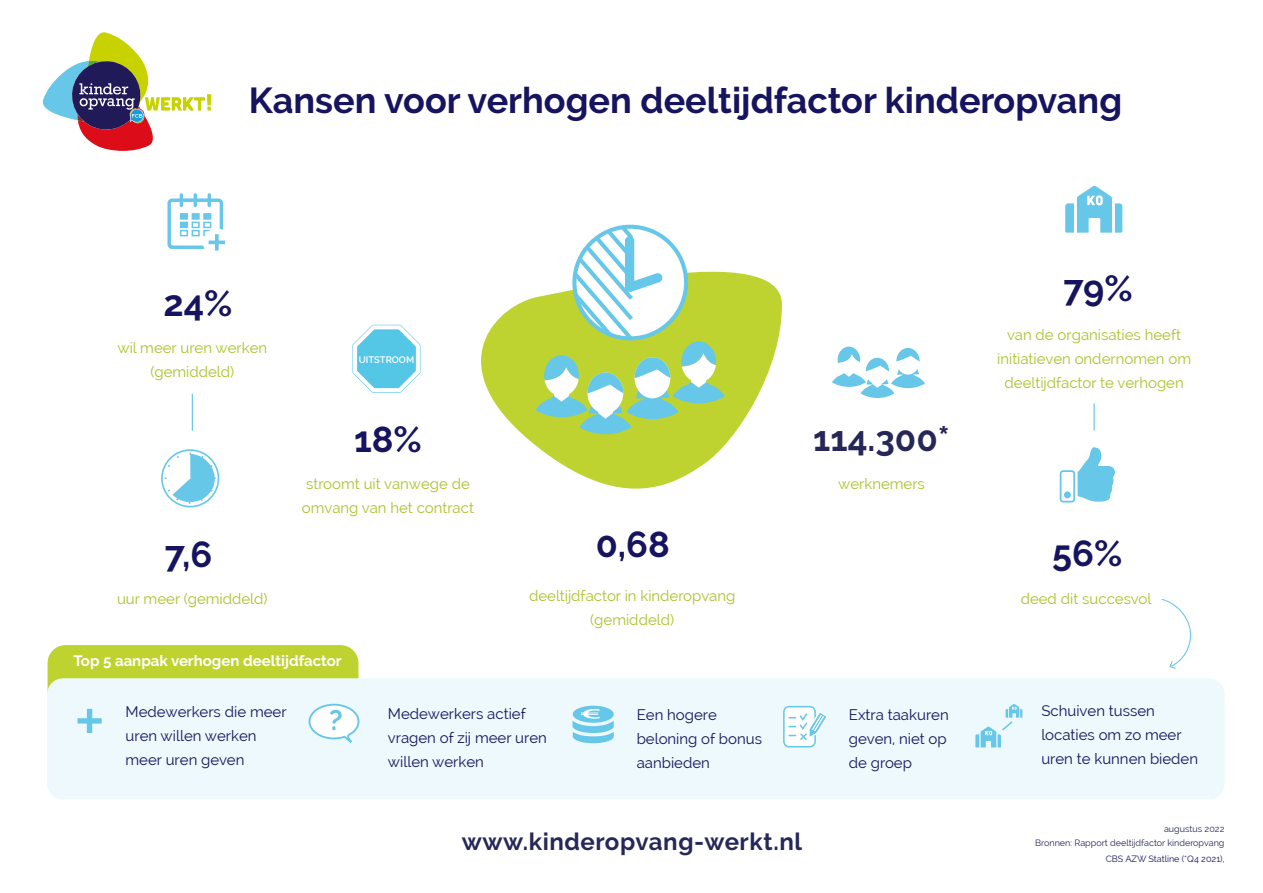
<style>
.page{position:relative;width:1263px;height:893px;background:#fff}
.page>*{position:absolute;margin:0;border:0;box-sizing:border-box;transform-origin:0 0}
.t1{font:700 36px "Raleway";color:#16145f}
.t2{font:700 34.95px "Raleway";color:#262757}
.t3{font:700 24px "Raleway";letter-spacing:.025em;color:#262857}
.t4{font:15px/24px "Raleway";color:#aec12b;text-align:center}
.t5{font:15px/24px "Raleway";color:#16145f}
.t6{font:700 15px "Raleway";color:#fff}
.t7{font:600 9.45px "Raleway";color:#fff}
.t8{font:9px/14.4px "Raleway";color:#262857;text-align:right}
.t9{font:9px "Raleway";color:#16145f}
</style>
<div class="page">
<svg style="left:43px;top:32px;width:168px;height:119px"></svg>
<div style="left:161px;top:449px;width:58px;height:58px;border:2px solid #67c7e9;border-radius:50%"></div>
<svg style="left:165px;top:453px;width:55px;height:54px"></svg>
<hr style="left:192px;top:394px;width:1px;height:37px;background:#67c7e9">
<hr style="left:1093px;top:403px;width:2px;height:27px;background:#67c7e9">
<svg style="left:1059px;top:447px;width:56px;height:56px"></svg>
<svg style="left:1065px;top:186px;width:57px;height:47px"></svg>
<svg style="left:832px;top:347px;width:93px;height:51px"></svg>
<svg style="left:481px;top:272px;width:301px;height:217px;fill:#bed330"></svg>
<svg style="left:535px;top:227px;width:190px;height:207px"></svg>
<div style="left:48px;top:645px;width:310px;height:64px;background:#bed330;border-radius:18px"></div>
<div style="left:47px;top:678px;width:1177px;height:121px;background:#edf9fc;border-radius:16px"></div>
<svg style="left:308px;top:703px;width:52px;height:40px"></svg>
<svg style="left:572px;top:706px;width:42px;height:37px"></svg>
<div style="left:87px;top:709px;width:5px;height:24px;background:#67c7e9"></div>
<div style="left:77px;top:718px;width:25px;height:6px;background:#67c7e9"></div>
<svg style="left:975px;top:704px;width:47px;height:43px"></svg>
<svg style="left:783px;top:706px;width:45px;height:41px"></svg>
<svg style="left:352px;top:324px;width:69px;height:69px"></svg>
<svg style="left:167px;top:193px;width:56px;height:56px"></svg>
<svg style="left:203px;top:230px;width:7px;height:6px"></svg>
<svg style="left:180px;top:230px;width:8px;height:6px"></svg>
<svg style="left:192px;top:230px;width:8px;height:6px"></svg>
<svg style="left:203px;top:222px;width:8px;height:6px"></svg>
<div style="left:180px;top:222px;width:8px;height:6px;background:#67c7e9"></div>
<svg style="left:203px;top:213px;width:8px;height:7px"></svg>
<svg style="left:180px;top:213px;width:8px;height:7px"></svg>
<svg style="left:192px;top:222px;width:8px;height:6px"></svg>
<svg style="left:192px;top:213px;width:8px;height:7px"></svg>
<div style="left:203px;top:229px;width:27px;height:27px;background:#fff;border-radius:50%"></div>
<div style="left:203px;top:228px;width:28px;height:28px;border:1px solid #fff;border-radius:50%"></div>
<svg style="left:215px;top:234px;width:4px;height:17px"></svg>
<hr style="left:209px;top:241px;width:16px;height:3px;background:#67c7e9">
<svg style="left:1161px;top:599px;width:31px;height:70px"></svg>
<h1 class="t1" style="left:249px;top:79px;width:875px">Kansen voor verhogen deeltijdfactor kinderopvang</h1>
<h1 class="t1" style="left:163px;top:283px;width:71px">24%</h1>
<p class="t4" style="left:117px;top:336px;width:151px">wil meer uren werken (gemiddeld)</p>
<h1 class="t1" style="left:165px;top:534px;width:49px">7,6</h1>
<p class="t4" style="left:117px;top:587px;width:152px">uur meer (gemiddeld)</p>
<p class="t7" style="left:359px;top:355px;width:57px">UITSTROOM</p>
<h1 class="t1" style="left:354px;top:419px;width:69px">18%</h1>
<p class="t4" style="left:302px;top:472px;width:173px;text-align:left">stroomt uit vanwege de omvang van het contract</p>
<p class="t6" style="left:73px;top:652px;width:270px">Top 5 aanpak verhogen deeltijdfactor</p>
<h1 class="t1" style="left:596px;top:523px;width:76px">0,68</h1>
<p class="t4" style="left:529px;top:584px;width:208px">deeltijdfactor in kinderopvang (gemiddeld)</p>
<h2 class="t2" style="left:813px;top:419px;width:138px">114.300*</h2>
<p class="t4" style="left:838px;top:472px;width:88px">werknemers</p>
<h1 class="t1" style="left:1063px;top:268px;width:71px">79%</h1>
<p class="t4" style="left:997px;top:322px;width:195px">van de organisaties heeft initiatieven ondernomen om deeltijdfactor te verhogen</p>
<h1 class="t1" style="left:1052px;top:532px;width:72px">56%</h1>
<p class="t4" style="left:1021px;top:587px;width:132px">deed dit succesvol</p>
<p class="t5" style="left:126px;top:700px;width:163px">Medewerkers die meer uren willen werken meer uren geven</p>
<p class="t5" style="left:1041px;top:699px;width:158px">Schuiven tussen locaties om zo meer uren te kunnen bieden</p>
<p class="t5" style="left:388px;top:702px;width:160px">Medewerkers actief vragen of zij meer uren willen werken</p>
<p class="t5" style="left:637px;top:703px;width:127px">Een hogere beloning of bonus aanbieden</p>
<p class="t5" style="left:849px;top:702px;width:101px">Extra taakuren geven, niet op de groep</p>
<h3 class="t3" style="left:462px;top:828px;width:342px">www.kinderopvang-werkt.nl</h3>
<p class="t8" style="left:1035px;top:821px;width:191px">augustus 2022<br>Bronnen: Rapport deeltijdfactor kinderopvang</p>
<p class="t9" style="left:1106px;top:853px;width:120px">CBS AZW Statline (*Q4 2021),</p>
</div>
